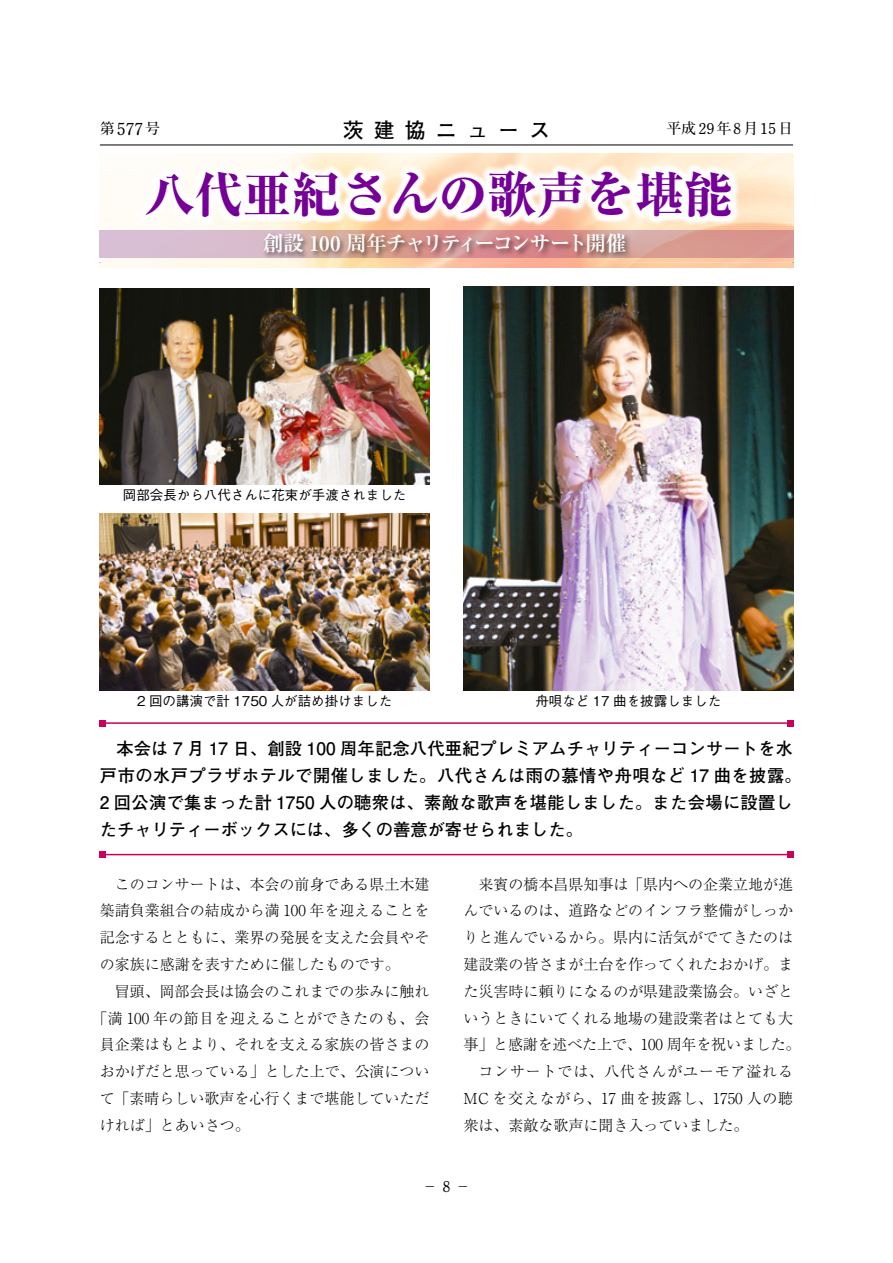
<style>
.page{position:relative;width:893px;height:1263px;background:#fff}
.page>*{position:absolute;margin:0;border:0;box-sizing:border-box;transform-origin:0 0}
.t1{font:800 49.05px "Ryumin";color:#750097}
.t2{font:700 21px "Ryumin";letter-spacing:-.085em;color:#fff}
.t3{font:21px "Futo Go B101 Pro Bold 90 pv RKSJ H";letter-spacing:.48em;color:#000}
.t4{font:17.25px/27px "Futo Go B101 Pro Bold 90 pv RKSJ H";letter-spacing:.02em;color:#000}
.t5{font:16.5px "Futo Min A101 Pro Bold 90 pv RKSJ H";color:#000}
.t6{font:15px/26.8px "Ryumin Pro Light 90 pv RKSJ H";color:#000;text-align:justify}
.t7{font:15px "Ryumin Pro Light 90 pv RKSJ H";letter-spacing:.045em;color:#000}
.t8{font:15px "Ryumin Pro Light 90 pv RKSJ H";letter-spacing:.025em;color:#000}
.t9{font:15px "Ryumin Pro Light 90 pv RKSJ H";letter-spacing:.055em;color:#000}
.t10{font:15px "Futo Min A101 Pro Bold 90 pv RKSJ H";letter-spacing:.125em;color:#000}
.t11{font:13.5px "Gothic BBB Pro Medium 90 pv RKSJ H";color:#000}
.s1{font-size:15px}
.s2{font-family:"Futo Min A101 Pro Bold 90 pv RKSJ H"}
</style>
<div class="page">
<hr style="left:103px;top:722px;width:687px;height:2px;background:#c8005e">
<svg style="left:100px;top:720px;width:6px;height:6px"></svg>
<svg style="left:787px;top:720px;width:6px;height:6px"></svg>
<hr style="left:103px;top:854px;width:687px;height:1px;background:#c8005e">
<svg style="left:100px;top:851px;width:6px;height:6px"></svg>
<svg style="left:787px;top:851px;width:6px;height:6px"></svg>
<img style="left:100px;top:153px;width:693px;height:115px">
<img style="left:636px;top:231px;width:157px;height:26px">
<div style="left:100px;top:231px;width:158px;height:26px;background:#d9bdd1"></div>
<img style="left:258px;top:229px;width:378px;height:35px">
<img style="left:463px;top:286px;width:330px;height:405px">
<img style="left:100px;top:513px;width:329px;height:178px">
<img style="left:100px;top:288px;width:329px;height:196px">
<hr style="left:100px;top:145px;width:693px;height:1px;background:#000">
<p class="t5" style="left:100px;top:123px;width:62px"><span class="s1">第</span>577<span class="s1">号</span></p>
<h2 class="t3" style="left:343px;top:122px;width:209px">茨建協ニュース</h2>
<p class="t10" style="left:666px;top:123px;width:128px">平成29年8月15日</p>
<h1 class="t1" style="left:145px;top:178px;width:590px">八代亜紀さんの歌声を堪能</h1>
<h2 class="t2" style="left:263px;top:236px;width:366px">創設 100 周年チャリティーコンサート開催</h2>
<p class="t11" style="left:123px;top:489px;width:285px">岡部会長から八代さんに花束が手渡されました</p>
<p class="t11" style="left:137px;top:696px;width:257px">2 回の講演で計 1750 人が詰め掛けました</p>
<p class="t11" style="left:535px;top:696px;width:187px">舟唄など 17 曲を披露しました</p>
<p class="t4" style="left:100px;top:737px;width:703px;text-indent:16px">本会は 7 月 17 日、創設 100 周年記念八代亜紀プレミアムチャリティーコンサートを水戸市の水戸プラザホテルで開催しました。八代さんは雨の慕情や舟唄など 17 曲を披露。2 回公演で集まった計 1750 人の聴衆は、素敵な歌声を堪能しました。また会場に設置したチャリティーボックスには、多くの善意が寄せられました。</p>
<p class="t6" style="left:100px;top:872px;width:331px;text-indent:15px">このコンサートは、本会の前身である県土木建築請負業組合の結成から満 100 年を迎えることを記念するとともに、業界の発展を支えた会員やその家族に感謝を表すために催したものです。</p>
<p class="t6" style="left:115px;top:980px;width:316px">冒頭、岡部会長は協会のこれまでの歩みに触れ</p>
<p class="t8" style="left:92px;top:1012px;width:339px">「満 100 年の節目を迎えることができたのも、会</p>
<p class="t6" style="left:100px;top:1033px;width:331px">員企業はもとより、それを支える家族の皆さまの</p>
<p class="t6" style="left:100px;top:1060px;width:331px">おかげだと思っている」とした上で、公演につい</p>
<p class="t6" style="left:100px;top:1087px;width:331px">て「素晴らしい歌声を心行くまで堪能していただ</p>
<p class="t6" style="left:100px;top:1114px;width:151px">ければ」とあいさつ。</p>
<p class="t6" style="left:478px;top:872px;width:316px">来賓の橋本昌県知事は「県内への企業立地が進</p>
<p class="t6" style="left:463px;top:899px;width:331px">んでいるのは、道路などのインフラ整備がしっか</p>
<p class="t6" style="left:463px;top:926px;width:331px">りと進んでいるから。県内に活気がでてきたのは</p>
<p class="t6" style="left:463px;top:953px;width:331px">建設業の皆さまが土台を作ってくれたおかげ。ま</p>
<p class="t6" style="left:463px;top:980px;width:331px">た災害時に頼りになるのが県建設業協会。いざと</p>
<p class="t6" style="left:463px;top:1006px;width:331px">いうときにいてくれる地場の建設業者はとても大</p>
<p class="t6" style="left:463px;top:1033px;width:339px">事」と感謝を述べた上で、100 周年を祝いました。</p>
<p class="t9" style="left:478px;top:1066px;width:316px">コンサートでは、八代さんがユーモア溢れる</p>
<p class="t7" style="left:463px;top:1093px;width:331px">MC を交えながら、17 曲を披露し、1750 人の聴</p>
<p class="t6" style="left:463px;top:1114px;width:286px">衆は、素敵な歌声に聞き入っていました。</p>
<p class="t6" style="left:422px;top:1175px;width:50px">－ <span class="s2">8</span> －</p>
</div>
